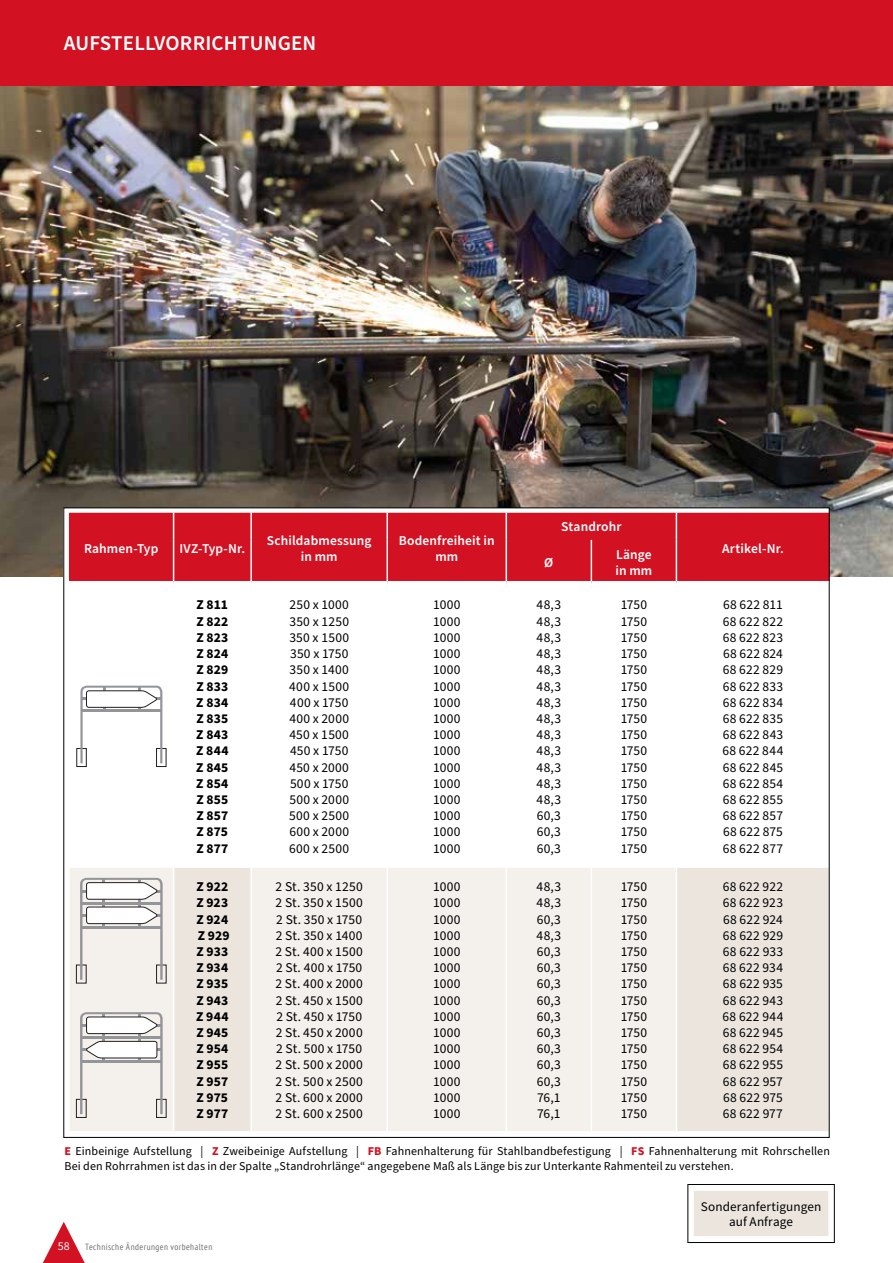
<style>
.page{position:relative;width:893px;height:1263px;background:#fff}
.page>*{position:absolute;margin:0;border:0;box-sizing:border-box;transform-origin:0 0}
.t1{font:600 21px "Source Sans Pro";letter-spacing:.01em;color:#fff}
.t2{font:13.5px/16.2px "Source Sans Pro";letter-spacing:.015em;color:#000;text-align:justify}
.t3{font:700 13.5px/16.2px "Source Sans Pro";letter-spacing:.015em;color:#000;text-align:justify}
.t4{font:600 13.5px/16.2px "Source Sans Pro";letter-spacing:.01em;color:#fff;text-align:center}
.t5{font:13.2px/15.9px "Source Sans Pro";letter-spacing:.01em;color:#000;text-align:center}
.t6{font:12px/14.4px "Source Sans Pro";letter-spacing:.01em;color:#000}
.t7{font:12px "Source Sans Pro";color:#fff}
.t8{font:condensed 9px "PT Sans";letter-spacing:.05em;color:#706f6f}
.s1{font-weight:700;color:#d21122}
</style>
<div class="page">
<img style="left:0;top:85px;width:893px;height:491px">
<div style="left:64px;top:508px;width:765px;height:629px;background:#fff"></div>
<div style="left:69px;top:513px;width:758px;height:68px;background:#d21122"></div>
<div style="left:70px;top:868px;width:103px;height:263px;background:#f4f0ec"></div>
<svg style="left:174px;top:868px;width:653px;height:263px;fill:#f4f0ec"></svg>
<hr style="left:386px;top:868px;width:2px;height:263px;background:#fff">
<hr style="left:506px;top:868px;width:1px;height:263px;background:#fff">
<hr style="left:591px;top:868px;width:1px;height:263px;background:#fff">
<svg style="left:173px;top:513px;width:1px;height:27px"></svg>
<hr style="left:250px;top:513px;width:2px;height:27px;background:#fff">
<hr style="left:386px;top:513px;width:2px;height:27px;background:#fff">
<hr style="left:173px;top:540px;width:1px;height:41px;background:#fff">
<hr style="left:250px;top:540px;width:2px;height:41px;background:#fff">
<hr style="left:386px;top:540px;width:2px;height:41px;background:#fff">
<svg style="left:676px;top:513px;width:1px;height:27px"></svg>
<hr style="left:676px;top:540px;width:1px;height:41px;background:#fff">
<hr style="left:591px;top:540px;width:1px;height:41px;background:#fff">
<svg style="left:506px;top:513px;width:1px;height:27px"></svg>
<hr style="left:506px;top:540px;width:1px;height:41px;background:#fff">
<hr style="left:250px;top:868px;width:2px;height:263px;background:#fff">
<hr style="left:676px;top:868px;width:1px;height:263px;background:#fff">
<div style="left:76px;top:748px;width:11px;height:19px;border:1px solid #231f20"></div>
<div style="left:156px;top:748px;width:10px;height:19px;border:1px solid #231f20"></div>
<svg style="left:80px;top:686px;width:82px;height:77px"></svg>
<div style="left:76px;top:965px;width:10px;height:18px;border:1px solid #231f20"></div>
<svg style="left:80px;top:878px;width:83px;height:102px"></svg>
<hr style="left:82px;top:902px;width:79px;height:2px;background:#939599">
<hr style="left:82px;top:926px;width:79px;height:2px;background:#939599">
<div style="left:76px;top:1099px;width:10px;height:19px;border:1px solid #231f20"></div>
<div style="left:156px;top:1099px;width:10px;height:19px;border:1px solid #231f20"></div>
<svg style="left:80px;top:1012px;width:83px;height:102px"></svg>
<hr style="left:82px;top:1036px;width:79px;height:3px;background:#939599">
<hr style="left:82px;top:1060px;width:79px;height:3px;background:#939599">
<div style="left:0;top:0;width:893px;height:85px;background:#d21122"></div>
<div style="left:693px;top:1190px;width:136px;height:47px;background:#ebe5de"></div>
<hr style="left:692px;top:1189px;width:138px;height:2px;background:#fff">
<hr style="left:692px;top:1191px;width:2px;height:45px;background:#fff">
<hr style="left:828px;top:1191px;width:2px;height:45px;background:#fff">
<hr style="left:692px;top:1236px;width:138px;height:1px;background:#fff">
<div style="left:688px;top:1184px;width:146px;height:59px;border:1px solid #000"></div>
<svg style="left:43px;top:1222px;width:42px;height:41px"></svg>
<h1 class="t1" style="left:64px;top:29px;width:254px">AUFSTELLVORRICHTUNGEN</h1>
<p class="t4" style="left:84px;top:541px;width:76px">Rahmen-Typ</p>
<p class="t4" style="left:180px;top:541px;width:67px">IVZ-Typ-Nr.</p>
<p class="t4" style="left:267px;top:533px;width:106px">Schildabmessung in mm</p>
<p class="t4" style="left:399px;top:533px;width:97px">Bodenfreiheit in mm</p>
<p class="t4" style="left:561px;top:519px;width:62px">Standrohr</p>
<p class="t4" style="left:544px;top:554px;width:11px">Ø</p>
<p class="t4" style="left:615px;top:546px;width:38px;text-align:left">Länge in mm</p>
<p class="t4" style="left:722px;top:541px;width:63px">Artikel-Nr.</p>
<p class="t3" style="left:196px;top:597px;width:34px">Z 811<br>Z 822<br>Z 823<br>Z 824<br>Z 829<br>Z 833<br>Z 834<br>Z 835<br>Z 843<br>Z 844<br>Z 845<br>Z 854<br>Z 855<br>Z 857<br>Z 875<br>Z 877</p>
<p class="t2" style="left:289px;top:597px;width:61px">250 x 1000<br>350 x 1250<br>350 x 1500<br>350 x 1750<br>350 x 1400<br>400 x 1500<br>400 x 1750<br>400 x 2000<br>450 x 1500<br>450 x 1750<br>450 x 2000<br>500 x 1750<br>500 x 2000<br>500 x 2500<br>600 x 2000<br>600 x 2500</p>
<p class="t2" style="left:433px;top:597px;width:29px">1000<br>1000<br>1000<br>1000<br>1000<br>1000<br>1000<br>1000<br>1000<br>1000<br>1000<br>1000<br>1000<br>1000<br>1000<br>1000</p>
<p class="t2" style="left:537px;top:597px;width:26px">48,3<br>48,3<br>48,3<br>48,3<br>48,3<br>48,3<br>48,3<br>48,3<br>48,3<br>48,3<br>48,3<br>48,3<br>48,3<br>60,3<br>60,3<br>60,3</p>
<p class="t2" style="left:621px;top:597px;width:28px">1750<br>1750<br>1750<br>1750<br>1750<br>1750<br>1750<br>1750<br>1750<br>1750<br>1750<br>1750<br>1750<br>1750<br>1750<br>1750</p>
<p class="t2" style="left:722px;top:597px;width:62px">68 622 811<br>68 622 822<br>68 622 823<br>68 622 824<br>68 622 829<br>68 622 833<br>68 622 834<br>68 622 835<br>68 622 843<br>68 622 844<br>68 622 845<br>68 622 854<br>68 622 855<br>68 622 857<br>68 622 875<br>68 622 877</p>
<p class="t3" style="left:196px;top:879px;width:35px">Z 922<br>Z 923<br>Z 924<br>Z 929<br>Z 933<br>Z 934<br>Z 935<br>Z 943<br>Z 944<br>Z 945<br>Z 954<br>Z 955<br>Z 957<br>Z 975<br>Z 977</p>
<p class="t2" style="left:275px;top:879px;width:89px">2 St. 350 x 1250<br>2 St. 350 x 1500<br>2 St. 350 x 1750<br>2 St. 350 x 1400<br>2 St. 400 x 1500<br>2 St. 400 x 1750<br>2 St. 400 x 2000<br>2 St. 450 x 1500<br>2 St. 450 x 1750<br>2 St. 450 x 2000<br>2 St. 500 x 1750<br>2 St. 500 x 2000<br>2 St. 500 x 2500<br>2 St. 600 x 2000<br>2 St. 600 x 2500</p>
<p class="t2" style="left:433px;top:879px;width:29px">1000<br>1000<br>1000<br>1000<br>1000<br>1000<br>1000<br>1000<br>1000<br>1000<br>1000<br>1000<br>1000<br>1000<br>1000</p>
<p class="t2" style="left:537px;top:879px;width:26px">48,3<br>48,3<br>60,3<br>48,3<br>60,3<br>60,3<br>60,3<br>60,3<br>60,3<br>60,3<br>60,3<br>60,3<br>60,3<br>76,1<br>76,1</p>
<p class="t2" style="left:621px;top:879px;width:28px">1750<br>1750<br>1750<br>1750<br>1750<br>1750<br>1750<br>1750<br>1750<br>1750<br>1750<br>1750<br>1750<br>1750<br>1750</p>
<p class="t2" style="left:723px;top:879px;width:62px">68 622 922<br>68 622 923<br>68 622 924<br>68 622 929<br>68 622 933<br>68 622 934<br>68 622 935<br>68 622 943<br>68 622 944<br>68 622 945<br>68 622 954<br>68 622 955<br>68 622 957<br>68 622 975<br>68 622 977</p>
<p class="t6" style="left:65px;top:1144px;width:767px"><span class="s1">E</span> Einbeinige Aufstellung | <span class="s1">Z</span> Zweibeinige Aufstellung | <span class="s1">FB</span> Fahnenhalterung für Stahlbandbefestigung | <span class="s1">FS</span> Fahnenhalterung mit Rohrschellen<br>Bei den Rohrrahmen ist das in der Spalte „Standrohrlänge“ angegebene Maß als Länge bis zur Unterkante Rahmenteil zu verstehen.</p>
<p class="t7" style="left:58px;top:1238px;width:13px">58</p>
<p class="t8" style="left:85px;top:1241px;width:129px">Technische Änderungen vorbehalten</p>
<p class="t5" style="left:701px;top:1198px;width:122px">Sonderanfertigungen auf Anfrage</p>
</div>
